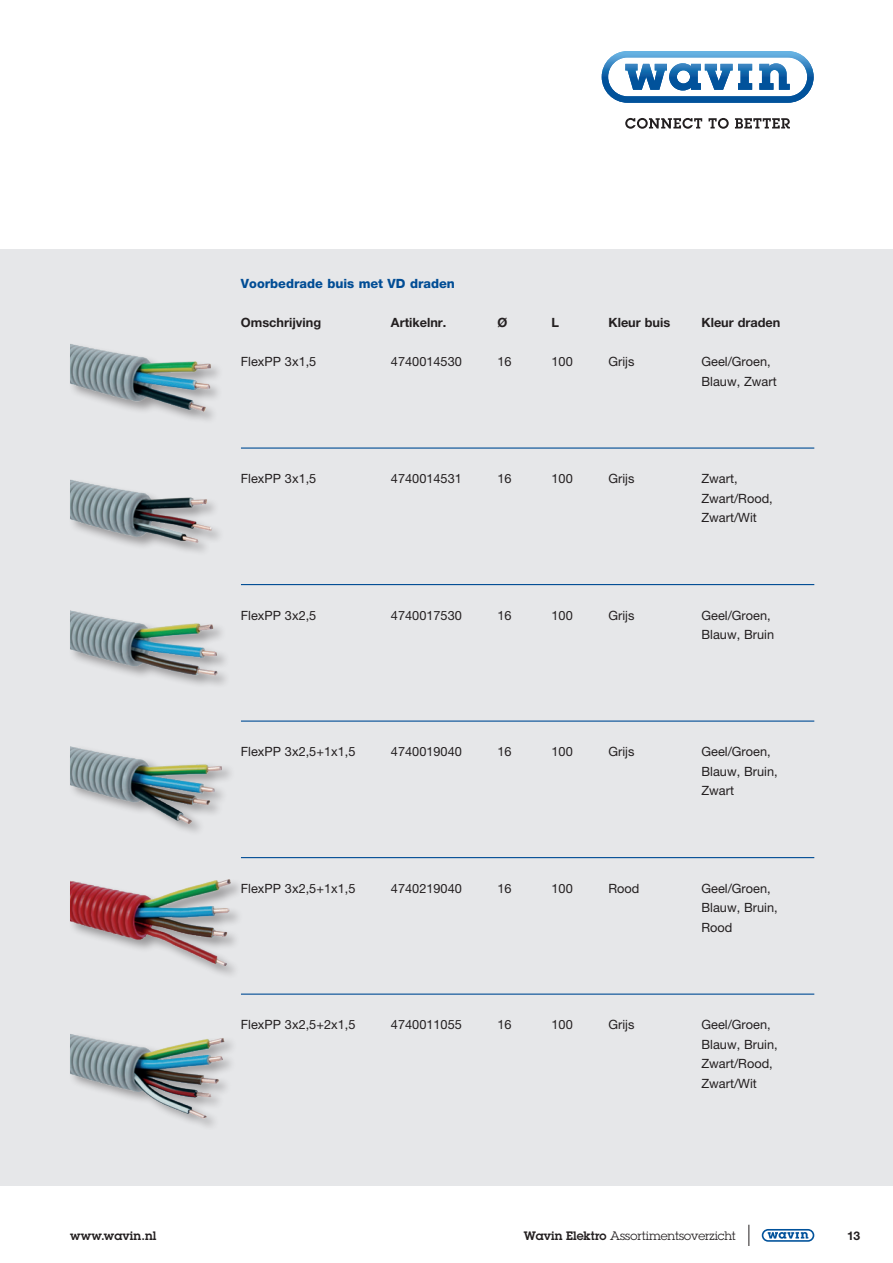
<style>
.page{position:relative;width:893px;height:1263px;background:#fff}
.page>*{position:absolute;margin:0;border:0;box-sizing:border-box;transform-origin:0 0}
.wavin_nieuw_tussenko{font:12.75px/19.5px "Helvetica Neue";color:#231f20}
.wavin_nieuw_tussenko-2{font:700 12.75px "Helvetica Neue";color:#231f20}
.wavin_nieuw_tussenko-3{font:800 12.75px "Helvetica Neue";color:#014d95}
.t1{font:12px "Lubalin Graph Std";color:#231f20}
.t2{font:600 12px "Lubalin Graph Std";letter-spacing:.01em;color:#231f20}
.t3{font:700 12px "Helvetica Neue";color:#231f20}
.s1{font-weight:600}
</style>
<div class="page">
<div style="left:762px;top:1229px;width:52px;height:13px;border:2px solid #01529b;border-radius:6px"></div>
<svg style="left:768px;top:1232px;width:40px;height:7px"></svg>
<svg style="left:748px;top:1225px;width:1px;height:21px"></svg>
<svg style="left:625px;top:118px;width:77px;height:11px"></svg>
<svg style="left:708px;top:118px;width:21px;height:11px"></svg>
<svg style="left:735px;top:118px;width:55px;height:10px"></svg>
<svg style="left:602px;top:51px;width:212px;height:52px"></svg>
<div style="left:0;top:249px;width:893px;height:936px;background:#e6e7e9"></div>
<hr style="left:241px;top:447px;width:573px;height:2px;background:#014d95">
<hr style="left:241px;top:584px;width:573px;height:1px;background:#014d95">
<hr style="left:241px;top:720px;width:573px;height:2px;background:#014d95">
<hr style="left:241px;top:857px;width:573px;height:1px;background:#014d95">
<hr style="left:241px;top:993px;width:573px;height:2px;background:#014d95">
<img style="left:70px;top:344px;width:176px;height:105px">
<img style="left:70px;top:479px;width:176px;height:107px">
<img style="left:70px;top:610px;width:156px;height:75px">
<img style="left:70px;top:746px;width:161px;height:86px">
<img style="left:70px;top:858px;width:178px;height:137px">
<img style="left:70px;top:1034px;width:162px;height:93px">
<p class="wavin_nieuw_tussenko-3" style="left:241px;top:276px;width:215px">Voorbedrade buis met VD draden</p>
<p class="wavin_nieuw_tussenko-2" style="left:241px;top:315px;width:82px">Omschrijving</p>
<p class="wavin_nieuw_tussenko-2" style="left:391px;top:315px;width:57px">Artikelnr.</p>
<p class="wavin_nieuw_tussenko-2" style="left:497px;top:315px;width:11px">Ø</p>
<p class="wavin_nieuw_tussenko-2" style="left:551px;top:315px;width:9px">L</p>
<p class="wavin_nieuw_tussenko-2" style="left:608px;top:315px;width:63px">Kleur buis</p>
<p class="wavin_nieuw_tussenko-2" style="left:701px;top:315px;width:80px">Kleur draden</p>
<p class="wavin_nieuw_tussenko" style="left:241px;top:352px;width:77px">FlexPP 3x1,5</p>
<p class="wavin_nieuw_tussenko" style="left:391px;top:352px;width:72px">4740014530</p>
<p class="wavin_nieuw_tussenko" style="left:497px;top:352px;width:16px">16</p>
<p class="wavin_nieuw_tussenko" style="left:551px;top:352px;width:23px">100</p>
<p class="wavin_nieuw_tussenko" style="left:608px;top:352px;width:27px">Grijs</p>
<p class="wavin_nieuw_tussenko" style="left:701px;top:352px;width:77px">Geel/Groen,<br>Blauw, Zwart</p>
<p class="wavin_nieuw_tussenko" style="left:241px;top:469px;width:77px">FlexPP 3x1,5</p>
<p class="wavin_nieuw_tussenko" style="left:391px;top:469px;width:72px">4740014531</p>
<p class="wavin_nieuw_tussenko" style="left:497px;top:469px;width:16px">16</p>
<p class="wavin_nieuw_tussenko" style="left:551px;top:469px;width:23px">100</p>
<p class="wavin_nieuw_tussenko" style="left:608px;top:469px;width:27px">Grijs</p>
<p class="wavin_nieuw_tussenko" style="left:701px;top:469px;width:73px">Zwart,<br>Zwart/Rood,<br>Zwart/Wit</p>
<p class="wavin_nieuw_tussenko" style="left:241px;top:605px;width:77px">FlexPP 3x2,5</p>
<p class="wavin_nieuw_tussenko" style="left:391px;top:605px;width:72px">4740017530</p>
<p class="wavin_nieuw_tussenko" style="left:497px;top:605px;width:16px">16</p>
<p class="wavin_nieuw_tussenko" style="left:551px;top:605px;width:23px">100</p>
<p class="wavin_nieuw_tussenko" style="left:608px;top:605px;width:27px">Grijs</p>
<p class="wavin_nieuw_tussenko" style="left:701px;top:605px;width:74px">Geel/Groen,<br>Blauw, Bruin</p>
<p class="wavin_nieuw_tussenko" style="left:241px;top:742px;width:116px">FlexPP 3x2,5+1x1,5</p>
<p class="wavin_nieuw_tussenko" style="left:391px;top:742px;width:72px">4740019040</p>
<p class="wavin_nieuw_tussenko" style="left:497px;top:742px;width:16px">16</p>
<p class="wavin_nieuw_tussenko" style="left:551px;top:742px;width:23px">100</p>
<p class="wavin_nieuw_tussenko" style="left:608px;top:742px;width:27px">Grijs</p>
<p class="wavin_nieuw_tussenko" style="left:701px;top:742px;width:78px">Geel/Groen,<br>Blauw, Bruin,<br>Zwart</p>
<p class="wavin_nieuw_tussenko" style="left:241px;top:878px;width:116px">FlexPP 3x2,5+1x1,5</p>
<p class="wavin_nieuw_tussenko" style="left:391px;top:878px;width:72px">4740219040</p>
<p class="wavin_nieuw_tussenko" style="left:497px;top:878px;width:16px">16</p>
<p class="wavin_nieuw_tussenko" style="left:551px;top:878px;width:23px">100</p>
<p class="wavin_nieuw_tussenko" style="left:608px;top:878px;width:32px">Rood</p>
<p class="wavin_nieuw_tussenko" style="left:701px;top:878px;width:78px">Geel/Groen,<br>Blauw, Bruin,<br>Rood</p>
<p class="wavin_nieuw_tussenko" style="left:241px;top:1015px;width:116px">FlexPP 3x2,5+2x1,5</p>
<p class="wavin_nieuw_tussenko" style="left:391px;top:1015px;width:72px">4740011055</p>
<p class="wavin_nieuw_tussenko" style="left:497px;top:1015px;width:16px">16</p>
<p class="wavin_nieuw_tussenko" style="left:551px;top:1015px;width:23px">100</p>
<p class="wavin_nieuw_tussenko" style="left:608px;top:1015px;width:27px">Grijs</p>
<p class="wavin_nieuw_tussenko" style="left:701px;top:1015px;width:78px">Geel/Groen,<br>Blauw, Bruin,<br>Zwart/Rood,<br>Zwart/Wit</p>
<p class="t2" style="left:70px;top:1227px;width:88px">www.wavin.nl</p>
<p class="t1" style="left:524px;top:1228px;width:213px"><span class="s1">Wavin Elektro</span> Assortimentsoverzicht</p>
<p class="t3" style="left:847px;top:1228px;width:15px">13</p>
</div>
